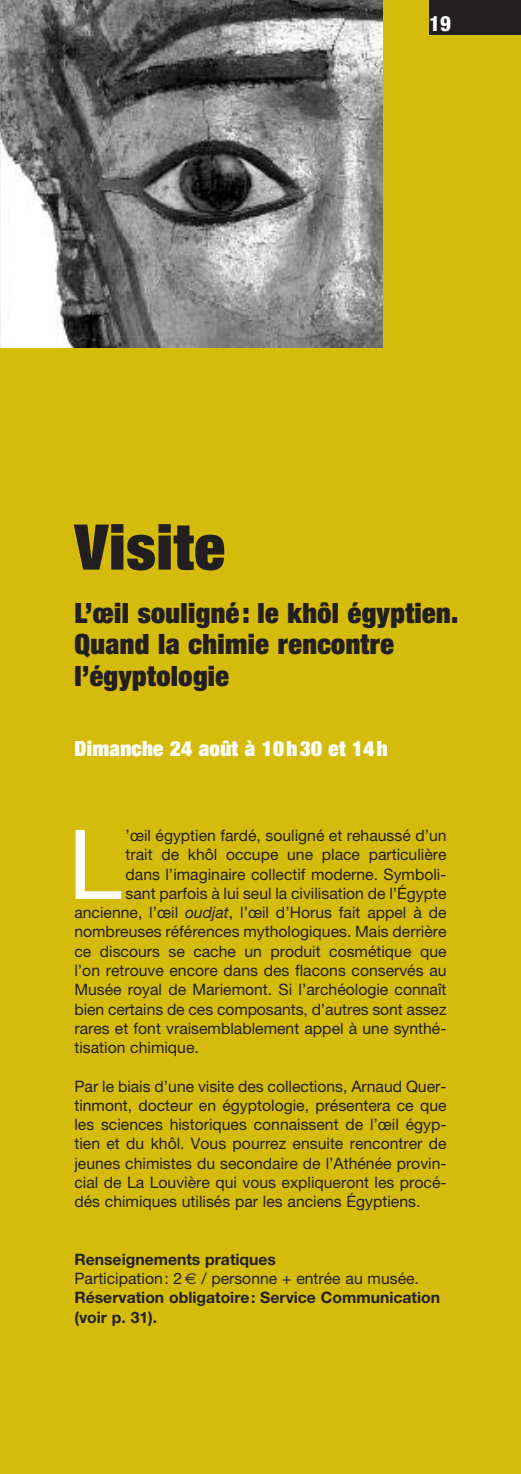
<style>
.page{position:relative;width:521px;height:1474px;background:#fff}
.page>*{position:absolute;margin:0;border:0;box-sizing:border-box;transform-origin:0 0}
.t1{font:96.6px "Helvetica Neue";color:#fff}
.t2{font:900 expanded 63px "Helvetica Neue";letter-spacing:.015em;color:#231f20}
.t3{font:900 expanded 28px/31.5px "Helvetica Neue";letter-spacing:.015em;color:#231f20}
.t4{font:900 expanded 21px "Helvetica Neue";letter-spacing:.015em;color:#fff}
.t5{font:800 condensed 21px "Helvetica Neue";color:#fff}
.t6{font:15.75px/19.2px "Helvetica Neue";color:#231f20;text-align:justify}
.t7{font:700 15.75px/19.2px "Helvetica Neue";color:#231f20}
.s1{font-style:italic}
.s2{font-weight:400}
.s3{font-family:"Euro Sans";font-weight:400}
</style>
<div class="page">
<div style="left:0;top:0;width:521px;height:1473px;background:#d5bc0c"></div>
<div style="left:429px;top:0;width:92px;height:35px;background:#231f20"></div>
<img style="left:0;top:0;width:382px;height:347px">
<h3 class="t5" style="left:429px;top:16px;width:23px">19</h3>
<h2 class="t2" style="left:74px;top:524px;width:152px">Visite</h2>
<h3 class="t3" style="left:74px;top:599px;width:385px">L’œil souligné: le khôl égyptien.<br>Quand la chimie rencontre l’égyptologie</h3>
<h3 class="t4" style="left:74px;top:740px;width:315px">Dimanche 24 août à 10h30 et 14h</h3>
<h1 class="t1" style="left:68px;top:830px;width:55px">L</h1>
<p class="t6" style="left:126px;top:827px;width:322px">’œil égyptien fardé, souligné et rehaussé d’un</p>
<p class="t6" style="left:126px;top:846px;width:322px">trait de khôl occupe une place particulière</p>
<p class="t6" style="left:126px;top:866px;width:322px">dans l’imaginaire collectif moderne. Symboli-</p>
<p class="t6" style="left:126px;top:885px;width:322px">sant parfois à lui seul la civilisation de l’Égypte</p>
<p class="t6" style="left:74px;top:904px;width:374px">ancienne, l’œil <span class="s1">oudjat</span>, l’œil d’Horus fait appel à de</p>
<p class="t6" style="left:74px;top:923px;width:374px">nombreuses références mythologiques. Mais derrière</p>
<p class="t6" style="left:74px;top:943px;width:374px">ce discours se cache un produit cosmétique que</p>
<p class="t6" style="left:74px;top:962px;width:374px">l’on retrouve encore dans des flacons conservés au</p>
<p class="t6" style="left:74px;top:981px;width:374px">Musée royal de Mariemont. Si l’archéologie connaît</p>
<p class="t6" style="left:74px;top:1000px;width:374px">bien certains de ces composants, d’autres sont assez</p>
<p class="t6" style="left:74px;top:1020px;width:374px">rares et font vraisemblablement appel à une synthé-</p>
<p class="t6" style="left:74px;top:1039px;width:126px">tisation chimique.</p>
<p class="t6" style="left:74px;top:1077px;width:374px">Par le biais d’une visite des collections, Arnaud Quer&shy;tinmont, docteur en égyptologie, présentera ce que les sciences historiques connaissent de l’œil égyp&shy;tien et du khôl. Vous pourrez ensuite rencontrer de jeunes chimistes du secondaire de l’Athénée provin&shy;cial de La Louvière qui vous expliqueront les procé&shy;dés chimiques utilisés par les anciens Égyptiens.</p>
<p class="t7" style="left:74px;top:1250px;width:367px">Renseignements pratiques<br><span class="s2">Participation: 2</span> <span class="s3">€</span> <span class="s2">/ personne + entrée au musée.<br></span>Réservation obligatoire: Service Communication (voir p. 31).</p>
</div>
